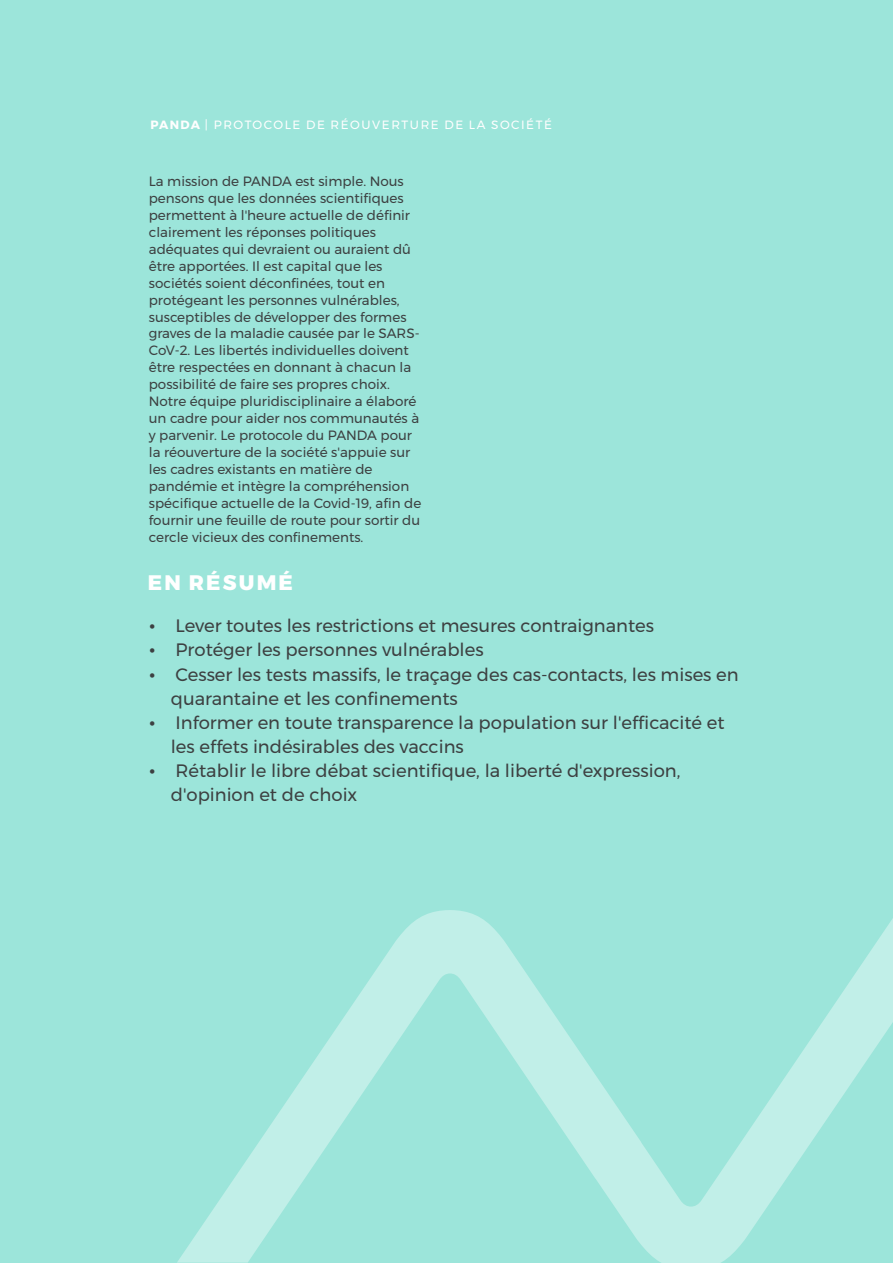
<style>
.page{position:relative;width:893px;height:1263px;background:#9ce5da}
.page>*{position:absolute;margin:0;border:0;box-sizing:border-box;transform-origin:0 0}
.t1{font:800 21px "Montserrat";letter-spacing:.105em;color:#fff}
.t2{font:18px/24.2px "Montserrat";color:#3d4041}
.t3{font:13.5px/17px "Montserrat";color:#3d4041}
.t4{font:12px "Montserrat";letter-spacing:.13em;color:#fefefe}
.s1{font-weight:700}
</style>
<div class="page">
<svg style="left:177px;top:910px;width:716px;height:353px"></svg>
<p class="t4" style="left:150px;top:117px;width:403px"><span class="s1">PANDA</span> | PROTOCOLE DE RÉOUVERTURE DE LA SOCIÉTÉ</p>
<p class="t3" style="left:149px;top:173px;width:274px">La mission de PANDA est simple. Nous pensons que les données scientifiques permettent à l'heure actuelle de définir clairement les réponses politiques adéquates qui devraient ou auraient dû être apportées. Il est capital que les sociétés soient déconfinées, tout en protégeant les personnes vulnérables, susceptibles de développer des formes graves de la maladie causée par le SARS-CoV-2. Les libertés individuelles doivent être respectées en donnant à chacun la possibilité de faire ses propres choix.<br>Notre équipe pluridisciplinaire a élaboré un cadre pour aider nos communautés à y parvenir. Le protocole du PANDA pour la réouverture de la société s'appuie sur les cadres existants en matière de pandémie et intègre la compréhension spécifique actuelle de la Covid-19, afin de fournir une feuille de route pour sortir du cercle vicieux des confinements.</p>
<h1 class="t1" style="left:148px;top:569px;width:147px">EN RÉSUMÉ</h1>
<p class="t2" style="left:171px;top:614px;width:569px">Lever toutes les restrictions et mesures contraignantes<br>Protéger les personnes vulnérables<br>Cesser les tests massifs, le traçage des cas-contacts, les mises en quarantaine et les confinements<br>Informer en toute transparence la population sur l'efficacité et les effets indésirables des vaccins<br>Rétablir le libre débat scientifique, la liberté d'expression, d'opinion et de choix</p>
</div>
